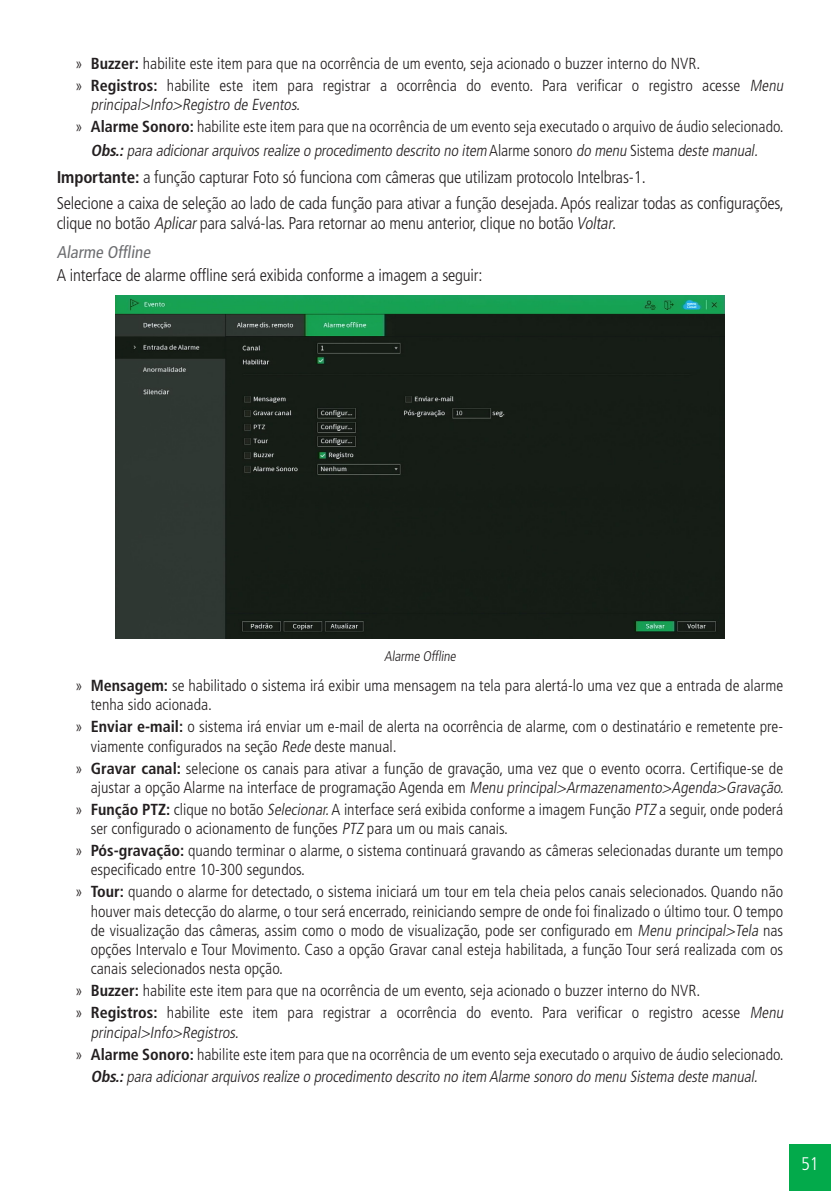
<style>
.page{position:relative;width:840px;height:1191px;background:#fff}
.page>*{position:absolute;margin:0;border:0;box-sizing:border-box;transform-origin:0 0}
.t1{font:300 condensed 18.2px "Frutiger LT Std";color:#fff}
._0__Corpo_de_texto{font:300 condensed 17px/20.4px "Frutiger LT Std";letter-spacing:-.01em;color:#231f20}
._4__Titulo_4{font:condensed 17px "Frutiger LT Std";color:#6c6d70}
.t2{font:300 condensed 16px/19.2px "Frutiger LT Std";color:#231f20}
._0__Corpo_de_texto-2{font:italic 300 condensed 16px "Frutiger LT Std";color:#231f20}
._7__Legenda{font:300 condensed 14px "Frutiger LT Std";color:#231f20}
.s1{font-weight:700}
.s2{font-style:italic}
.s3{font-style:normal}
</style>
<div class="page">
<div style="left:788px;top:1144px;width:42px;height:47px;background:#03aa4b"></div>
<img style="left:115px;top:296px;width:609px;height:342px">
<p class="t2" style="left:75px;top:54px;width:626px">» <span class="s1">Buzzer:</span> habilite este item para que na ocorrência de um evento, seja acionado o buzzer interno do NVR.</p>
<p class="t2" style="left:91px;top:76px;width:696px;text-indent:-16px">» <span class="s1">Registros:</span> habilite este item para registrar a ocorrência do evento. Para verificar o registro acesse <span class="s2">Menu principal&gt;Info&gt;Registro de Eventos.</span></p>
<p class="t2" style="left:75px;top:117px;width:709px">» <span class="s1">Alarme Sonoro:</span> habilite este item para que na ocorrência de um evento seja executado o arquivo de áudio selecionado.</p>
<p class="_0__Corpo_de_texto-2" style="left:91px;top:142px;width:671px"><span class="s1">Obs.:</span>para adicionararquivosrealize o procedimento descrito no item <span class="s3">A l a r m e s o n o r o</span> do menu <span class="s3">S i s t e m a</span> deste manual.</p>
<p class="_0__Corpo_de_texto" style="left:57px;top:167px;width:590px"><span class="s1">Importante:</span> a função capturar Foto só funciona com câmeras que utilizam protocolo Intelbras-1.</p>
<p class="_0__Corpo_de_texto" style="left:57px;top:193px;width:728px">Selecione a caixa de seleção ao lado de cada função para ativar a função desejada. Após realizar todas as configurações, clique no botão <span class="s2">Aplicar</span>para salvá-las. Para retornar ao menu anterior, clique no botão <span class="s2">Voltar</span>.</p>
<p class="_4__Titulo_4" style="left:57px;top:242px;width:98px">Alarme Offline</p>
<p class="_0__Corpo_de_texto" style="left:57px;top:265px;width:427px">A interface de alarme offline será exibida conforme a imagem a seguir:</p>
<p class="_7__Legenda" style="left:384px;top:648px;width:76px">Alarme Offline</p>
<p class="t2" style="left:91px;top:676px;width:693px;text-indent:-16px">» <span class="s1">Mensagem:</span> se habilitado o sistema irá exibir uma mensagem na tela para alertá-lo uma vez que a entrada de alarme tenha sido acionada.</p>
<p class="t2" style="left:91px;top:717px;width:693px;text-indent:-16px">» <span class="s1">Enviar e-mail:</span> o sistema irá enviar um e-mail de alerta na ocorrência de alarme, com o destinatário e remetente pre&shy;viamente configurados na seção <span class="s2">Rede</span> deste manual.</p>
<p class="t2" style="left:75px;top:759px;width:712px;text-align:right">» <span class="s1">Gravar canal:</span> selecione os canais para ativar a função de gravação, uma vez que o evento ocorra. Certifique-se de aj u sta r a o p çã o A l a r m e n a i n te rfa ce d e p ro g ra m a çã o Ag e n d a e m <span class="s2">Menu principal&gt;Armazenamento&gt;Agenda&gt;Gravação.</span></p>
<p class="t2" style="left:91px;top:800px;width:693px;text-indent:-16px">» <span class="s1">Função PTZ:</span> clique no botão <span class="s2">Selecionar.</span>A interface será exibida conforme a imagem Função <span class="s2">PTZ</span> a seguir, onde poderá ser configurado o acionamento de funções <span class="s2">PTZ</span> para um ou mais canais.</p>
<p class="t2" style="left:91px;top:841px;width:693px;text-indent:-16px">» <span class="s1">Pós-gravação:</span> quando terminar o alarme, o sistema continuará gravando as câmeras selecionadas durante um tempo especificado entre 10-300 segundos.</p>
<p class="t2" style="left:91px;top:882px;width:693px;text-align:justify;text-indent:-16px">» <span class="s1">Tour:</span> quando o alarme for detectado, o sistema iniciará um tour em tela cheia pelos canais selecionados. Quando não houver mais detecção do alarme, o tour será encerrado, reiniciando sempre de onde foi finalizado o último tour. O tempo de visualização das câmeras, assim como o modo de visualização, pode ser configurado em <span class="s2">Menu principal&gt;Tela</span> nas opções Intervalo e Tour Movimento. Caso a opção Gravar canal esteja habilitada, a função Tour será realizada com os canais selecionados nesta opção.</p>
<p class="t2" style="left:75px;top:981px;width:626px">» <span class="s1">Buzzer:</span> habilite este item para que na ocorrência de um evento, seja acionado o buzzer interno do NVR.</p>
<p class="t2" style="left:91px;top:1003px;width:696px;text-indent:-16px">» <span class="s1">Registros:</span> habilite este item para registrar a ocorrência do evento. Para verificar o registro acesse <span class="s2">Menu principal&gt;Info&gt;Registros.</span></p>
<p class="t2" style="left:75px;top:1044px;width:709px">» <span class="s1">Alarme Sonoro:</span> habilite este item para que na ocorrência de um evento seja executado o arquivo de áudio selecionado.</p>
<p class="_0__Corpo_de_texto-2" style="left:91px;top:1067px;width:671px"><span class="s1">Obs.:</span>para adicionararquivosrealize o procedimento descrito no item Alarme sonoro do menu Sistema deste manual.</p>
<p class="t1" style="left:800px;top:1153px;width:19px">51</p>
</div>
